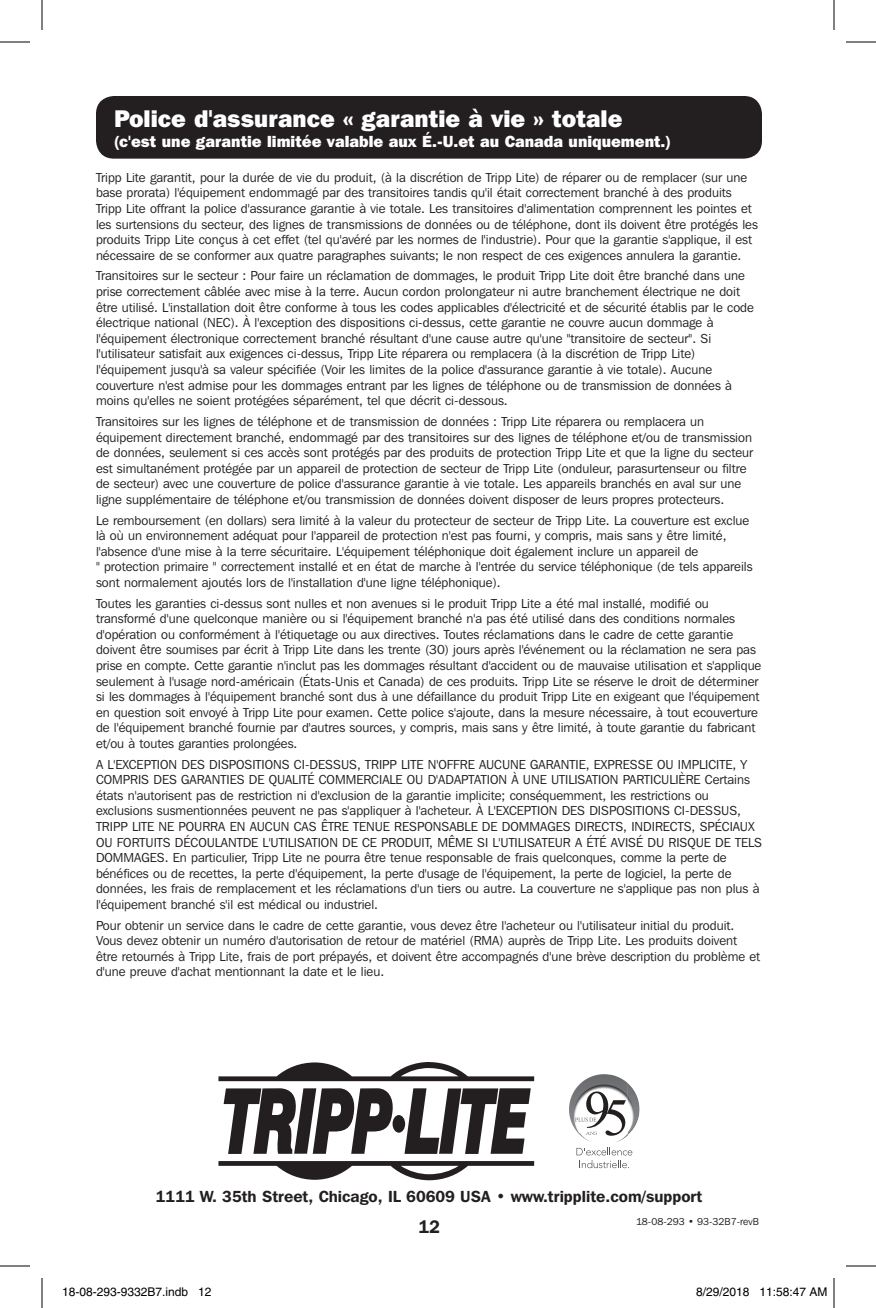
<style>
.page{position:relative;width:876px;height:1308px;background:#fff}
.page>*{position:absolute;margin:0;border:0;box-sizing:border-box;transform-origin:0 0}
.t1{font:800 24px "Franklin Gothic IT Cby BT";color:#fff}
.t2{font:600 18px "Franklin Gothic IT Cby BT";color:#231f20}
.t3{font:800 16px "Franklin Gothic IT Cby BT";color:#fff}
.t4{font:600 16px "Franklin Gothic IT Cby BT";color:#231f20}
.t5{font:13px/15.6px "Franklin Gothic IT Cby BT";color:#231f20}
.t6{font:12px "Helvetica";color:#000}
.t7{font:10px "Franklin Gothic IT Cby BT";color:#231f20}
</style>
<div class="page">
<div style="left:96px;top:96px;width:666px;height:63px;background:#231f20;border-radius:18px"></div>
<img style="left:573px;top:1074px;width:30px;height:18px">
<img style="left:628px;top:1090px;width:12px;height:45px">
<img style="left:578px;top:1133px;width:43px;height:9px">
<svg style="left:586px;top:1092px;width:40px;height:44px"></svg>
<svg style="left:576px;top:1147px;width:56px;height:21px"></svg>
<div style="left:393px;top:1115px;width:12px;height:18px;background:#231f20;border-radius:50%"></div>
<svg style="left:224px;top:1088px;width:170px;height:66px"></svg>
<svg style="left:405px;top:1088px;width:126px;height:66px"></svg>
<svg style="left:218px;top:1062px;width:316px;height:19px"></svg>
<svg style="left:218px;top:1161px;width:316px;height:19px"></svg>
<hr style="left:0;top:42px;width:30px;height:1px;background:#000">
<hr style="left:846px;top:42px;width:30px;height:1px;background:#000">
<hr style="left:0;top:1266px;width:30px;height:1px;background:#000">
<hr style="left:846px;top:1266px;width:30px;height:1px;background:#000">
<hr style="left:42px;top:0;width:1px;height:30px;background:#000">
<hr style="left:42px;top:1278px;width:1px;height:30px;background:#000">
<hr style="left:834px;top:0;width:1px;height:30px;background:#000">
<hr style="left:834px;top:1278px;width:1px;height:30px;background:#000">
<p class="t1" style="left:114px;top:104px;width:510px">Police d'assurance « garantie à vie » totale</p>
<p class="t3" style="left:114px;top:131px;width:558px">(c'est une garantie limitée valable aux É.-U.et au Canada uniquement.)</p>
<p class="t5" style="left:96px;top:169px;width:664px">Tripp Lite garantit, pour la durée de vie du produit, (à la discrétion de Tripp Lite) de réparer ou de remplacer (sur une base prorata) l'équipement endommagé par des transitoires tandis qu'il était correctement branché à des produits Tripp Lite offrant la police d'assurance garantie à vie totale. Les transitoires d'alimentation comprennent les pointes et les surtensions du secteur, des lignes de transmissions de données ou de téléphone, dont ils doivent être protégés les produits Tripp Lite conçus à cet effet (tel qu'avéré par les normes de l'industrie). Pour que la garantie s'applique, il est nécessaire de se conformer aux quatre paragraphes suivants; le non respect de ces exigences annulera la garantie.</p>
<p class="t5" style="left:96px;top:268px;width:659px">Transitoires sur le secteur : Pour faire un réclamation de dommages, le produit Tripp Lite doit être branché dans une prise correctement câblée avec mise à la terre. Aucun cordon prolongateur ni autre branchement électrique ne doit être utilisé. L'installation doit être conforme à tous les codes applicables d'électricité et de sécurité établis par le code électrique national (NEC). À l'exception des dispositions ci-dessus, cette garantie ne couvre aucun dommage à l'équipement électronique correctement branché résultant d'une cause autre qu'une "transitoire de secteur". Si l'utilisateur satisfait aux exigences ci-dessus, Tripp Lite réparera ou remplacera (à la discrétion de Tripp Lite) l'équipement jusqu'à sa valeur spécifiée (Voir les limites de la police d'assurance garantie à vie totale). Aucune couverture n'est admise pour les dommages entrant par les lignes de téléphone ou de transmission de données à moins qu'elles ne soient protégées séparément, tel que décrit ci-dessous.</p>
<p class="t5" style="left:96px;top:413px;width:659px">Transitoires sur les lignes de téléphone et de transmission de données : Tripp Lite réparera ou remplacera un équipement directement branché, endommagé par des transitoires sur des lignes de téléphone et/ou de transmission de données, seulement si ces accès sont protégés par des produits de protection Tripp Lite et que la ligne du secteur est simultanément protégée par un appareil de protection de secteur de Tripp Lite (onduleur, parasurtenseur ou filtre de secteur) avec une couverture de police d'assurance garantie à vie totale. Les appareils branchés en aval sur une ligne supplémentaire de téléphone et/ou transmission de données doivent disposer de leurs propres protecteurs.</p>
<p class="t5" style="left:96px;top:512px;width:658px">Le remboursement (en dollars) sera limité à la valeur du protecteur de secteur de Tripp Lite. La couverture est exclue là où un environnement adéquat pour l'appareil de protection n'est pas fourni, y compris, mais sans y être limité, l'absence d'une mise à la terre sécuritaire. L'équipement téléphonique doit également inclure un appareil de<br>" protection primaire " correctement installé et en état de marche à l'entrée du service téléphonique (de tels appareils sont normalement ajoutés lors de l'installation d'une ligne téléphonique).</p>
<p class="t5" style="left:96px;top:595px;width:667px">Toutes les garanties ci-dessus sont nulles et non avenues si le produit Tripp Lite a été mal installé, modifié ou transformé d'une quelconque manière ou si l'équipement branché n'a pas été utilisé dans des conditions normales d'opération ou conformément à l'étiquetage ou aux directives. Toutes réclamations dans le cadre de cette garantie doivent être soumises par écrit à Tripp Lite dans les trente (30) jours après l'événement ou la réclamation ne sera pas prise en compte. Cette garantie n'inclut pas les dommages résultant d'accident ou de mauvaise utilisation et s'applique seulement à l'usage nord-américain (États-Unis et Canada) de ces produits. Tripp Lite se réserve le droit de déterminer si les dommages à l'équipement branché sont dus à une défaillance du produit Tripp Lite en exigeant que l'équipement en question soit envoyé à Tripp Lite pour examen. Cette police s'ajoute, dans la mesure nécessaire, à tout ecouverture de l'équipement branché fournie par d'autres sources, y compris, mais sans y être limité, à toute garantie du fabricant et/ou à toutes garanties prolongées.</p>
<p class="t5" style="left:96px;top:756px;width:668px">A L'EXCEPTION DES DISPOSITIONS CI-DESSUS, TRIPP LITE N'OFFRE AUCUNE GARANTIE, EXPRESSE OU IMPLICITE, Y COMPRIS DES GARANTIES DE QUALITÉ COMMERCIALE OU D'ADAPTATION À UNE UTILISATION PARTICULIÈRE Certains états n'autorisent pas de restriction ni d'exclusion de la garantie implicite; conséquemment, les restrictions ou exclusions susmentionnées peuvent ne pas s'appliquer à l'acheteur. À L'EXCEPTION DES DISPOSITIONS CI-DESSUS, TRIPP LITE NE POURRA EN AUCUN CAS ÊTRE TENUE RESPONSABLE DE DOMMAGES DIRECTS, INDIRECTS, SPÉCIAUX OU FORTUITS DÉCOULANTDE L'UTILISATION DE CE PRODUIT, MÊME SI L'UTILISATEUR A ÉTÉ AVISÉ DU RISQUE DE TELS DOMMAGES. En particulier, Tripp Lite ne pourra être tenue responsable de frais quelconques, comme la perte de bénéfices ou de recettes, la perte d'équipement, la perte d'usage de l'équipement, la perte de logiciel, la perte de données, les frais de remplacement et les réclamations d'un tiers ou autre. La couverture ne s'applique pas non plus à l'équipement branché s'il est médical ou industriel.</p>
<p class="t5" style="left:96px;top:917px;width:666px">Pour obtenir un service dans le cadre de cette garantie, vous devez être l'acheteur ou l'utilisateur initial du produit.<br>Vous devez obtenir un numéro d'autorisation de retour de matériel (RMA) auprès de Tripp Lite. Les produits doivent être retournés à Tripp Lite, frais de port prépayés, et doivent être accompagnés d'une brève description du problème et d'une preuve d'achat mentionnant la date et le lieu.</p>
<p class="t4" style="left:156px;top:1186px;width:548px">1111 W. 35th Street, Chicago, IL 60609 USA • www.tripplite.com/support</p>
<h2 class="t2" style="left:418px;top:1215px;width:23px">12</h2>
<p class="t7" style="left:636px;top:1215px;width:124px">18-08-293 • 93-32B7-revB</p>
<p class="t6" style="left:62px;top:1285px;width:151px">18-08-293-9332B7.indb 12</p>
<p class="t6" style="left:696px;top:1285px;width:133px">8/29/2018 11:58:47 AM</p>
</div>
